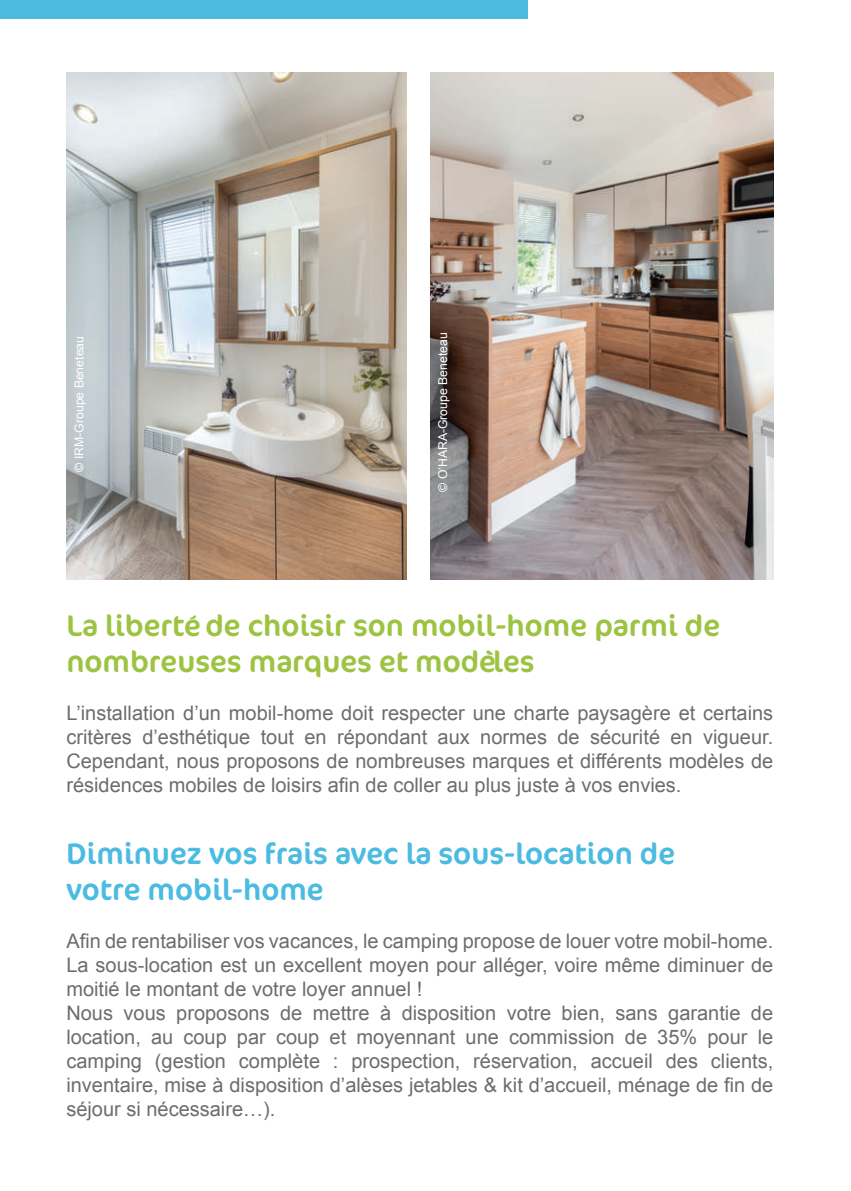
<style>
.page{position:relative;width:851px;height:1191px;background:#fff}
.page>*{position:absolute;margin:0;border:0;box-sizing:border-box;transform-origin:0 0}
.t1{font:30px/36px "Cocon";color:#9dc342}
.t2{font:30px/36px "Cocon";color:#4bbbe1}
.t3{font:20px/24px "Arial";color:#6c6d70;text-align:justify}
.t4{font:12.2px "Arial";color:#fff}
</style>
<div class="page">
<div style="left:0;top:0;width:528px;height:19px;background:#4bbbe1"></div>
<img style="left:66px;top:72px;width:340px;height:507px">
<img style="left:431px;top:72px;width:342px;height:507px">
<p class="t4" style="left:71px;top:471px;width:137px;rotate:-90deg">© IRM-Groupe Beneteau</p>
<p class="t4" style="left:435px;top:492px;width:161px;rotate:-90deg">© O’HARA-Groupe Beneteau</p>
<h1 class="t1" style="left:66px;top:606px;width:655px">La liberté de choisir son mobil-home parmi de nombreuses marques et modèles</h1>
<p class="t3" style="left:66px;top:701px;width:708px">L’installation d’un mobil-home doit respecter une charte paysagère et certains critères d’esthétique tout en répondant aux normes de sécurité en vigueur.<br>Cependant, nous proposons de nombreuses marques et différents modèles de résidences mobiles de loisirs afin de coller au plus juste à vos envies.</p>
<h1 class="t2" style="left:66px;top:834px;width:610px">Diminuez vos frais avec la sous-location de votre mobil-home</h1>
<p class="t3" style="left:66px;top:929px;width:708px;text-align:left">Afin de rentabiliser vos vacances, le camping propose de louer votre mobil-home.<br>La sous-location est un excellent moyen pour alléger, voire même diminuer de moitié le montant de votre loyer annuel !<br>Nous vous proposons de mettre à disposition votre bien, sans garantie de location, au coup par coup et moyennant une commission de 35% pour le camping (gestion complète : prospection, réservation, accueil des clients, inventaire, mise à disposition d’alèses jetables &amp; kit d’accueil, ménage de fin de séjour si nécessaire…).</p>
</div>
